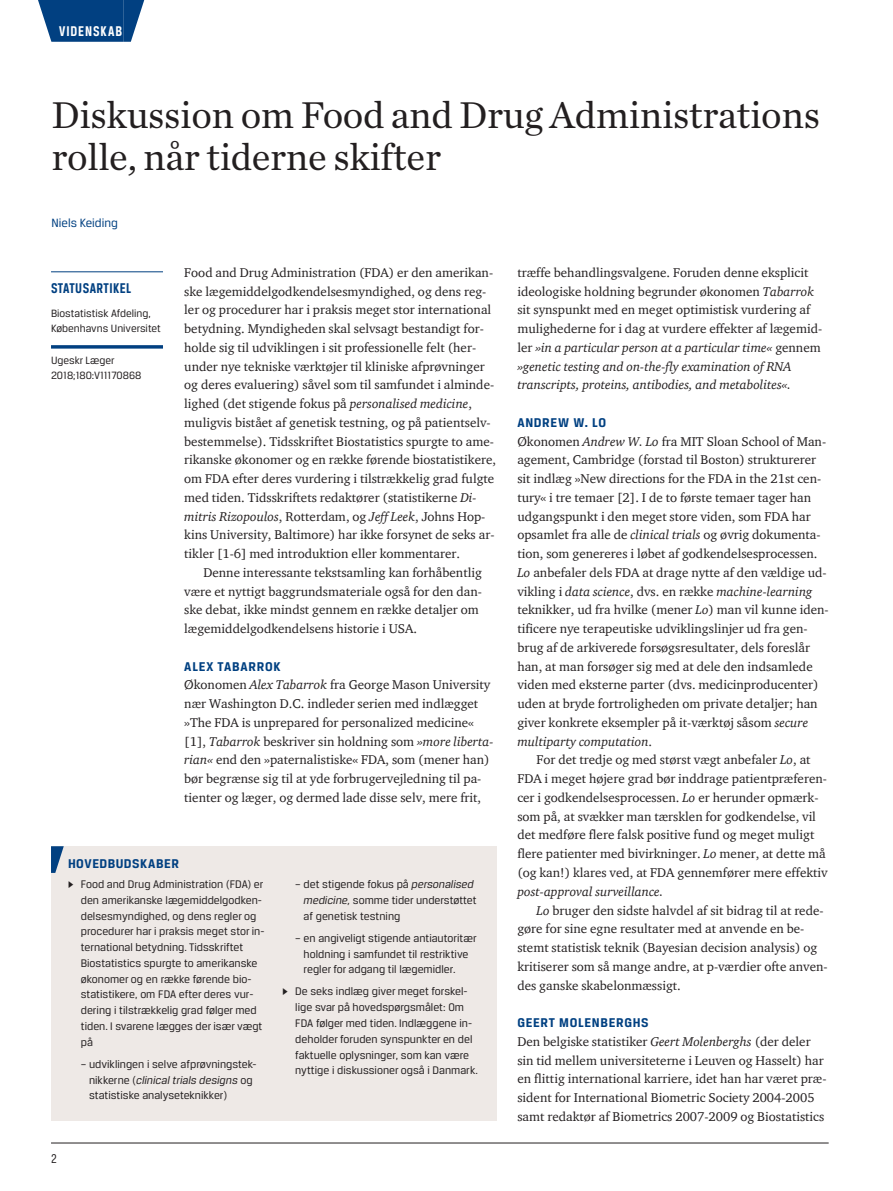
<style>
.page{position:relative;width:893px;height:1191px;background:#fff}
.page>*{position:absolute;margin:0;border:0;box-sizing:border-box;transform-origin:0 0}
.t1{font:39px/42px "Chronicle Text G1";letter-spacing:-.01em;color:#231f20}
.t2{font:700 15px "Breuer Condensed";letter-spacing:.03em;color:#014081}
.t3{font:700 15px "Breuer Condensed";letter-spacing:.065em;color:#fff}
.t4{font:700 13.5px "Breuer Text";letter-spacing:.05em;color:#014081}
.t5{font:13.5px "Breuer Condensed";color:#231f20}
.t6{font:13.05px/18.8px "ITC Charter Com";color:#231f20}
.t7{font:italic 13.05px "ITC Charter Com";color:#231f20}
.t8{font:12.75px "Breuer Text";color:#014081}
.t9{font:11.7px/15.8px "Breuer Text";color:#231f20}
.t10{font:11.25px/15px "Breuer Text";color:#231f20}
.s1{font-style:italic}
.s2{font-family:"Greta Text"}
</style>
<div class="page">
<hr style="left:51px;top:1142px;width:778px;height:1px;background:#231f20">
<div style="left:59px;top:0;width:64px;height:42px;background:#014081"></div>
<svg style="left:38px;top:0;width:21px;height:42px"></svg>
<svg style="left:123px;top:0;width:21px;height:42px"></svg>
<hr style="left:51px;top:271px;width:112px;height:1px;background:#014081">
<hr style="left:51px;top:345px;width:112px;height:3px;background:#014081">
<div style="left:51px;top:846px;width:445px;height:274px;background:#eee9e6"></div>
<svg style="left:51px;top:846px;width:13px;height:27px"></svg>
<p class="t3" style="left:59px;top:23px;width:65px">VIDENSKAB</p>
<h1 class="t1" style="left:52px;top:92px;width:770px">Diskussion om Food and Drug Administrations rolle, når tiderne skifter</h1>
<p class="t8" style="left:52px;top:215px;width:68px">Niels Keiding</p>
<p class="t2" style="left:51px;top:280px;width:82px">STATUSARTIKEL</p>
<p class="t10" style="left:51px;top:306px;width:111px">Biostatistisk Afdeling,<br>Københavns Universitet</p>
<p class="t10" style="left:51px;top:352px;width:92px">Ugeskr Læger<br>2018;180:V11170868</p>
<p class="t6" style="left:184px;top:263px;width:313px">Food and Drug Administration (FDA) er den amerikan&shy;ske lægemiddelgodkendelsesmyndighed, og dens reg&shy;ler og procedurer har i praksis meget stor international betydning. Myndigheden skal selvsagt bestandigt for&shy;holde sig til udviklingen i sit professionelle felt (her&shy;under nye tekniske værktøjer til kliniske afprøvninger og deres evaluering) såvel som til samfundet i alminde&shy;lighed (det stigende fokus på <span class="s1">personalised medicine</span>, muligvis bistået af genetisk testning, og på patientselv&shy;bestemmelse). Tidsskriftet Biostatistics spurgte to ame&shy;rikanske økonomer og en række førende biostatistikere, om FDA efter deres vurdering i tilstrækkelig grad fulgte med tiden. Tidsskriftets redaktører (statistikerne <span class="s1">Di&shy;mitris Rizopoulos</span>, Rotterdam, og <span class="s1">Jeff Leek</span>, Johns Hop&shy;kins University, Baltimore) har ikke forsynet de seks ar&shy;tikler [1-6] med introduktion eller kommentarer.</p>
<p class="t6" style="left:184px;top:563px;width:299px;text-indent:19px">Denne interessante tekstsamling kan forhåbentlig være et nyttigt baggrundsmateriale også for den dan&shy;ske debat, ikke mindst gennem en række detaljer om lægemiddelgodkendelsens historie i USA.</p>
<p class="t4" style="left:184px;top:658px;width:98px">ALEX TABARROK</p>
<p class="t6" style="left:184px;top:675px;width:311px">Økonomen <span class="s1">Alex Tabarrok</span> fra George Mason University nær Washington D.C. indleder serien med indlægget »The FDA is unprepared for personalized medicine« [1], <span class="s1">Tabarrok</span> beskriver sin holdning som <span class="s1">»more liberta&shy;rian«</span> end den »paternalistiske« FDA, som (mener han) bør begrænse sig til at yde forbrugervejledning til pa&shy;tienter og læger, og dermed lade disse selv, mere frit,</p>
<p class="t4" style="left:68px;top:855px;width:112px">HOVEDBUDSKABER</p>
<p class="t9" style="left:81px;top:876px;width:185px;text-indent:-13px"><span class="s2">▶</span> Food and Drug Administration (FDA) er den amerikanske lægemiddelgodken&shy;delsesmyndighed, og dens regler og procedurer har i praksis meget stor in&shy;ternational betydning. Tidsskriftet Biostatistics spurgte to amerikanske økonomer og en række førende bio&shy;statistikere, om FDA efter deres vur&shy;dering i tilstrækkelig grad følger med tiden. I svarene lægges der især vægt på</p>
<p class="t9" style="left:89px;top:1056px;width:169px;text-indent:-8px">– udviklingen i selve afprøvningstek&shy;nikkerne (<span class="s1">clinical trials designs</span> og statistiske analyseteknikker)</p>
<p class="t9" style="left:304px;top:876px;width:175px;text-indent:-8px">– det stigende fokus på <span class="s1">personalised medicine,</span> somme tider understøttet af genetisk testning</p>
<p class="t9" style="left:304px;top:930px;width:175px;text-indent:-8px">– en angiveligt stigende antiautoritær holdning i samfundet til restriktive regler for adgang til lægemidler.</p>
<p class="t9" style="left:295px;top:983px;width:184px;text-indent:-13px"><span class="s2">▶</span> De seks indlæg giver meget forskel&shy;lige svar på hovedspørgsmålet: Om FDA følger med tiden. Indlæggene in&shy;deholder foruden synspunkter en del faktuelle oplysninger, som kan være nyttige i diskussioner også i Danmark.</p>
<p class="t5" style="left:51px;top:1150px;width:7px">2</p>
<p class="t6" style="left:517px;top:263px;width:306px">træffe behandlingsvalgene. Foruden denne eksplicit ideologiske holdning begrunder økonomen <span class="s1">Tabarrok </span>sit synspunkt med en meget optimistisk vurdering af mulighederne for i dag at vurdere effekter af lægemid&shy;ler <span class="s1">»in a particular person at a particular time«</span> gennem <span class="s1">»genetic testing and on-the-fly examination of RNA transcripts, proteins, antibodies, and metabolites«.</span></p>
<p class="t4" style="left:517px;top:415px;width:90px">ANDREW W. LO</p>
<p class="t6" style="left:517px;top:431px;width:313px">Økonomen <span class="s1">Andrew W. Lo</span> fra MIT Sloan School of Man&shy;agement, Cambridge (forstad til Boston) strukturerer sit indlæg »New directions for the FDA in the 21st cen&shy;tury« i tre temaer [2]. I de to første temaer tager han udgangspunkt i den meget store viden, som FDA har opsamlet fra alle de <span class="s1">clinical trials</span> og øvrig dokumenta&shy;tion, som genereres i løbet af godkendelsesprocessen.<br><span class="s1">Lo</span> anbefaler dels FDA at drage nytte af den vældige ud&shy;vikling i <span class="s1">data science</span>, dvs. en række <span class="s1">machine-learning </span>teknikker, ud fra hvilke (mener <span class="s1">Lo</span>) man vil kunne iden&shy;tificere nye terapeutiske udviklingslinjer ud fra gen&shy;brug af de arkiverede forsøgsresultater, dels foreslår han, at man forsøger sig med at dele den indsamlede viden med eksterne parter (dvs. medicinproducenter) uden at bryde fortroligheden om private detaljer; han giver konkrete eksempler på it-værktøj såsom <span class="s1">secure multiparty computation</span>.</p>
<p class="t6" style="left:517px;top:750px;width:312px;text-indent:19px">For det tredje og med størst vægt anbefaler <span class="s1">Lo</span>, at FDA i meget højere grad bør inddrage patientpræferen&shy;cer i godkendelsesprocessen. <span class="s1">Lo</span> er herunder opmærk&shy;som på, at svækker man tærsklen for godkendelse, vil det medføre flere falsk positive fund og meget muligt flere patienter med bivirkninger. <span class="s1">Lo</span> mener, at dette må (og kan!) klares ved, at FDA gennemfører mere effektiv</p>
<p class="t7" style="left:517px;top:883px;width:147px">post-approval surveillance.</p>
<p class="t6" style="left:536px;top:900px;width:289px"><span class="s1">Lo</span> bruger den sidste halvdel af sit bidrag til at rede-</p>
<p class="t6" style="left:517px;top:919px;width:288px">gøre for sine egne resultater med at anvende en be-</p>
<p class="t6" style="left:517px;top:938px;width:301px">stemt statistisk teknik (Bayesian decision analysis) og</p>
<p class="t6" style="left:517px;top:956px;width:312px">kritiserer som så mange andre, at p-værdier ofte anven-</p>
<p class="t6" style="left:517px;top:975px;width:165px">des ganske skabelonmæssigt.</p>
<p class="t4" style="left:517px;top:1015px;width:133px">GEERT MOLENBERGHS</p>
<p class="t6" style="left:517px;top:1031px;width:311px">Den belgiske statistiker <span class="s1">Geert Molenberghs</span> (der deler sin tid mellem universiteterne i Leuven og Hasselt) har en flittig international karriere, idet han har været præ&shy;sident for International Biometric Society 2004-2005 samt redaktør af Biometrics 2007-2009 og Biostatistics</p>
</div>
